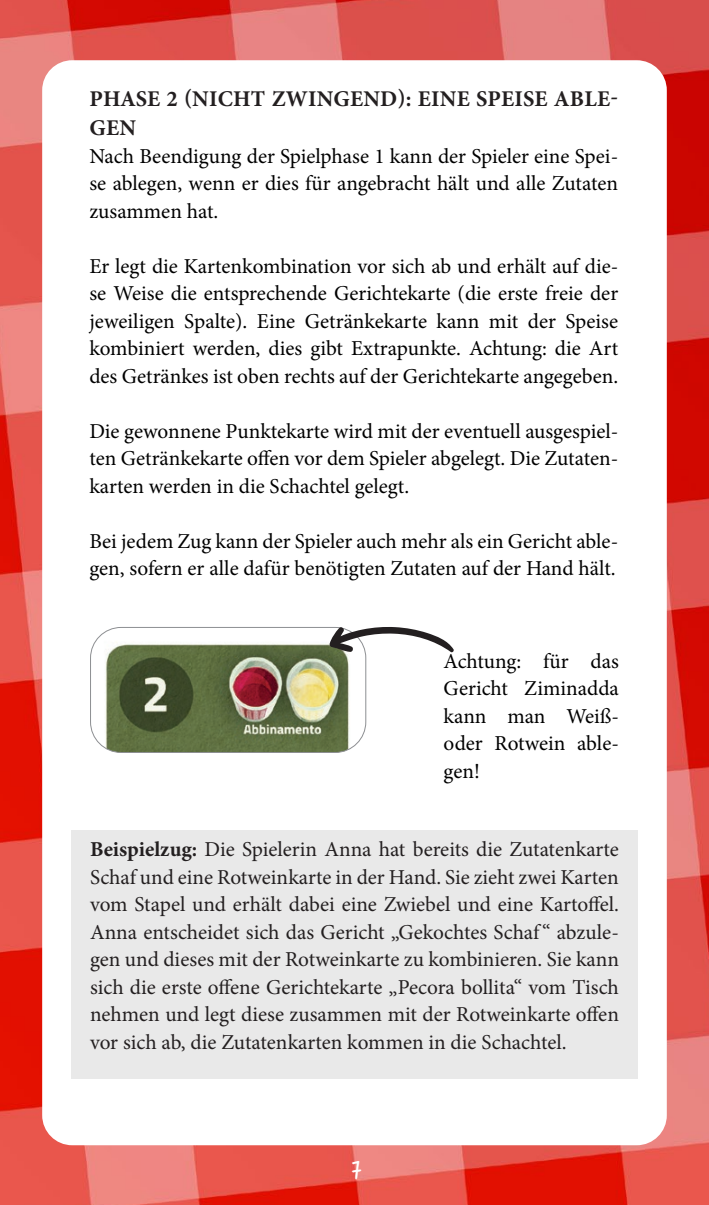
<style>
.page{position:relative;width:709px;height:1205px;background:#fff}
.page>*{position:absolute;margin:0;border:0;box-sizing:border-box;transform-origin:0 0}
.t1{font:25px "Trash Hand";color:#fff}
.t2{font:700 22.5px/28.8px "Minion Pro";letter-spacing:.01em;color:#231f20}
.t3{font:21.25px/27.5px "Minion Pro";color:#000;text-align:justify}
.t4{font:21.25px/27.5px "Minion Pro";letter-spacing:-.005em;color:#231f20;text-align:justify}
.s1{font-weight:700}
</style>
<div class="page">
<img style="left:0;top:0;width:709px;height:1205px">
<div style="left:42px;top:60px;width:624px;height:1085px;background:#fff;border-radius:30px"></div>
<div style="left:71px;top:830px;width:566px;height:249px;background:#e9e9e9"></div>
<img style="left:90px;top:627px;width:276px;height:125px">
<div style="left:90px;top:627px;width:276px;height:126px;border:1px solid #8d8f92;border-radius:31px"></div>
<svg style="left:329px;top:627px;width:125px;height:26px"></svg>
<p class="t2" style="left:89px;top:85px;width:530px">PHASE 2 (NICHT ZWINGEND): EINE SPEISE ABLE-<br>GEN</p>
<p class="t3" style="left:89px;top:142px;width:530px">Nach Beendigung der Spielphase 1 kann der Spieler eine Spei&shy;se ablegen, wenn er dies für angebracht hält und alle Zutaten zusammen hat.</p>
<p class="t3" style="left:89px;top:252px;width:530px">Er legt die Kartenkombination vor sich ab und erhält auf die&shy;se Weise die entsprechende Gerichtekarte (die erste freie der jeweiligen Spalte). Eine Getränkekarte kann mit der Speise kombiniert werden, dies gibt Extrapunkte. Achtung: die Art des Getränkes ist oben rechts auf der Gerichtekarte angegeben.</p>
<p class="t3" style="left:89px;top:417px;width:530px">Die gewonnene Punktekarte wird mit der eventuell ausgespiel&shy;ten Getränkekarte offen vor dem Spieler abgelegt. Die Zutaten&shy;karten werden in die Schachtel gelegt.</p>
<p class="t3" style="left:89px;top:527px;width:530px">Bei jedem Zug kann der Spieler auch mehr als ein Gericht able&shy;gen, sofern er alle dafür benötigten Zutaten auf der Hand hält.</p>
<p class="t3" style="left:443px;top:647px;width:177px">Achtung: für das Gericht Ziminadda kann man Weiß&shy;oder Rotwein able&shy;gen!</p>
<p class="t4" style="left:90px;top:836px;width:530px"><span class="s1">Beispielzug:</span> Die Spielerin Anna hat bereits die Zutatenkarte Schaf und eine Rotweinkarte in der Hand. Sie zieht zwei Karten vom Stapel und erhält dabei eine Zwiebel und eine Kartoffel.<br>Anna entscheidet sich das Gericht „Gekochtes Schaf “ abzule&shy;gen und dieses mit der Rotweinkarte zu kombinieren. Sie kann sich die erste offene Gerichtekarte „Pecora bollita“ vom Tisch nehmen und legt diese zusammen mit der Rotweinkarte offen vor sich ab, die Zutatenkarten kommen in die Schachtel.</p>
<p class="t1" style="left:352px;top:1156px;width:11px">7</p>
</div>
